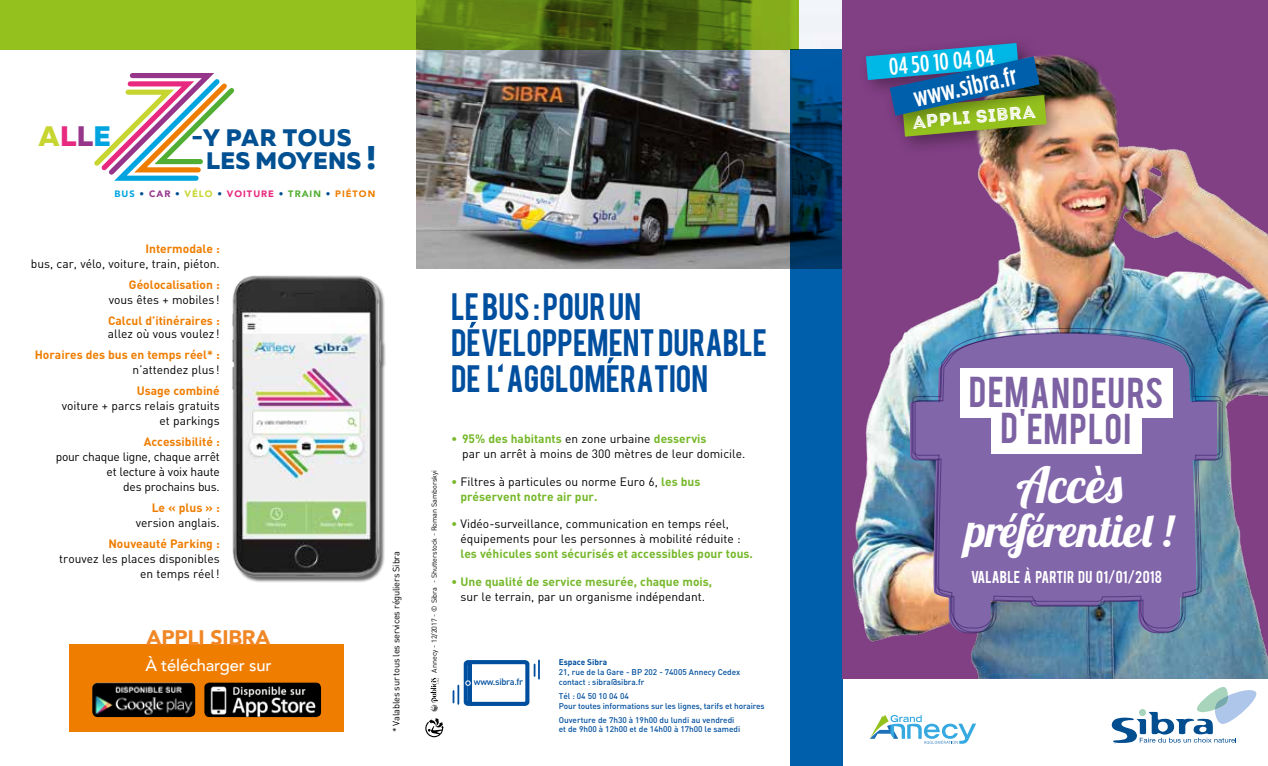
<style>
.page{position:relative;width:1268px;height:766px;background:#fff}
.page>*{position:absolute;margin:0;border:0;box-sizing:border-box;transform-origin:0 0}
.t1{font:51.3px "DIN";color:#004f9f}
.t2{font:49.5px "Lobster 1.4";letter-spacing:-.005em;color:#fff}
.t3{font:45px "Lobster 1.4";letter-spacing:-.005em;color:#fff}
.t4{font:33.9px/35.8px "Bebas";letter-spacing:.035em;color:#7d62a3;text-align:center}
.t5{font:30px/36px "Bebas";color:#004f9f}
.t6{font:800 28.2px "Muller";color:#c7d530}
.t7{font:500 27px "Gotham Condensed";color:#fff}
.t8{font:500 24px "Gotham Condensed";color:#fff}
.t9{font:800 23.85px/23.1px "Muller";letter-spacing:.01em;color:#005092}
.t10{font:900 21px "Avenir";letter-spacing:-.01em;color:#f18625}
.t11{font:18px "Intro Inline";color:#fff}
.t12{font:500 16.5px "Avenir";letter-spacing:-.01em;color:#fff}
.t13{font:13.5px "Bebas";letter-spacing:.015em;color:#fff}
.t14{font:12px/15px "DIN";color:#000}
.t15{font:700 12px "DIN";color:#ef7d00}
.t16{font:12px/15px "DIN";letter-spacing:-.02em;color:#000;text-align:right}
.t17{font:700 12px "DIN";color:#76b82a}
.t18{font:9.3px "DIN";letter-spacing:-.03em;color:#000}
.t19{font:900 9.3px "Avenir";letter-spacing:.11em;color:#e72a7f}
.t20{font:500 9.15px "DIN";letter-spacing:-.035em;color:#004f9f}
.t21{font:500 8.25px/9.8px "DIN";color:#004f9f}
.t22{font:700 8.25px "DIN";color:#004f9f}
.t23{font:7.2px "DIN";letter-spacing:-.01em;color:#000}
.s1{color:#e72a7f}
.s2{color:#96368b}
.s3{color:#00a5df}
.s4{font-size:32.85px}
.s5{color:#005092}
.s6{color:#c7d530}
.s7{color:#52ae32}
.s8{color:#ef7d00}
.s9{color:#76b82a}
.s10{font-weight:700;color:#76b82a}
</style>
<div class="page">
<img style="left:417px;top:0;width:425px;height:268px">
<svg style="left:790px;top:49px;width:52px;height:716px;background:#005395"></svg>
<svg style="left:452px;top:659px;width:87px;height:47px"></svg>
<svg style="left:425px;top:718px;width:19px;height:19px"></svg>
<svg style="left:430px;top:677px;width:9px;height:34px"></svg>
<svg style="left:469px;top:322px;width:7px;height:5px"></svg>
<img style="left:842px;top:0;width:425px;height:678px">
<svg style="left:1111px;top:687px;width:144px;height:56px"></svg>
<svg style="left:870px;top:714px;width:105px;height:29px"></svg>
<svg style="left:912px;top:328px;width:308px;height:300px;background:#7a6fa7"></svg>
<div style="left:959px;top:367px;width:212px;height:50px;background:#fff"></div>
<div style="left:990px;top:407px;width:151px;height:46px;background:#fff"></div>
<div style="left:895px;top:87px;width:170px;height:69px;background:#000;opacity:.34"></div>
<div style="left:857px;top:35px;width:180px;height:64px;background:#813f84"></div>
<svg style="left:94px;top:73px;width:141px;height:108px"></svg>
<div style="left:69px;top:644px;width:275px;height:87px;background:#ef7d00"></div>
<img style="left:204px;top:682px;width:117px;height:34px">
<img style="left:92px;top:682px;width:103px;height:34px">
<svg style="left:0;top:0;width:798px;height:49px;background:#779c19"></svg>
<svg style="left:607px;top:357px;width:7px;height:6px"></svg>
<div style="left:882px;top:49px;width:176px;height:86px;background:#000;opacity:.34"></div>
<svg style="left:865px;top:43px;width:181px;height:94px;background:#447a80"></svg>
<img style="left:232px;top:275px;width:154px;height:307px">
<h3 class="t6" style="left:39px;top:118px;width:74px">A<span class="s1">L</span><span class="s2">L</span><span class="s3">E</span></h3>
<h3 class="t9" style="left:206px;top:126px;width:171px;text-indent:-15px">-Y PAR TOUS<br>LES MOYENS <span class="s4">!</span></h3>
<p class="t19" style="left:115px;top:186px;width:262px"><span class="s3">BUS</span> <span class="s5">•</span> <span class="s2">CAR</span> <span class="s5">•</span> <span class="s6">VÉLO</span> <span class="s5">•</span> VOITURE <span class="s5">•</span> <span class="s7">TRAIN</span> <span class="s5">•</span> <span class="s8">PIÉTON</span></p>
<p class="t15" style="left:145px;top:240px;width:76px">Intermodale :</p>
<p class="t14" style="left:31px;top:255px;width:190px">bus, car, vélo, voiture, train, piéton.</p>
<p class="t15" style="left:129px;top:276px;width:92px">Géolocalisation :</p>
<p class="t14" style="left:109px;top:291px;width:112px">vous êtes + mobiles !</p>
<p class="t15" style="left:108px;top:312px;width:113px">Calcul d’itinéraires :</p>
<p class="t14" style="left:108px;top:326px;width:113px">allez où vous voulez !</p>
<p class="t15" style="left:35px;top:347px;width:186px">Horaires des bus en temps réel* :</p>
<p class="t14" style="left:133px;top:362px;width:89px">n’attendez plus !</p>
<p class="t15" style="left:137px;top:383px;width:84px">Usage combiné</p>
<p class="t14" style="left:62px;top:398px;width:159px;text-align:right">voiture + parcs relais gratuits et parkings</p>
<p class="t15" style="left:144px;top:434px;width:77px">Accessibilité :</p>
<p class="t16" style="left:56px;top:449px;width:165px">pour chaque ligne, chaque arrêt et lecture à voix haute<br>des prochains bus.</p>
<p class="t15" style="left:152px;top:500px;width:70px">Le « plus » :</p>
<p class="t14" style="left:136px;top:515px;width:85px">version anglais.</p>
<p class="t15" style="left:108px;top:536px;width:113px">Nouveauté Parking :</p>
<p class="t14" style="left:59px;top:551px;width:162px;text-align:right">trouvez les places disponibles en temps réel!</p>
<h3 class="t10" style="left:146px;top:619px;width:126px">APPLI SIBRA</h3>
<h3 class="t12" style="left:145px;top:650px;width:128px">À télécharger sur</h3>
<p class="t18" style="left:390px;top:731px;width:182px;rotate:-90deg">* Valables sur tous les services réguliers Sibra</p>
<h3 class="t5" style="left:451px;top:286px;width:317px">LE BUS : POUR UN<br>DEVELOPPEMENT DURABLE<br>DE L AGGLOMERATION</h3>
<h1 class="t1" style="left:493px;top:353px;width:15px">‘</h1>
<p class="t23" style="left:429px;top:672px;width:204px;rotate:-90deg">Annecy - 12/2017 - © Sibra - Shutterstock - Roman Samborskyi</p>
<p class="t14" style="left:462px;top:430px;width:285px;text-indent:-11px"><span class="s9">•</span> <span class="s10">95% des habitants</span> en zone urbaine <span class="s10">desservis<br></span>par un arrêt à moins de 300 mètres de leur domicile.</p>
<p class="t14" style="left:460px;top:473px;width:241px;text-indent:-9px"><span class="s9">•</span> Filtres à particules ou norme Euro 6, <span class="s10">les bus préservent notre air pur.</span></p>
<p class="t14" style="left:460px;top:516px;width:282px;text-indent:-9px"><span class="s9">•</span> Vidéo-surveillance, communication en temps réel, équipements pour les personnes à mobilité réduite :</p>
<p class="t17" style="left:460px;top:546px;width:294px">les véhicules sont sécurisés et accessibles pour tous.</p>
<p class="t14" style="left:451px;top:574px;width:262px;text-align:center"><span class="s9">•</span> <span class="s10">Une qualité de service mesurée, chaque mois, </span>sur le terrain, par un organisme indépendant.</p>
<p class="t20" style="left:474px;top:675px;width:51px">www.sibra.fr</p>
<p class="t22" style="left:558px;top:656px;width:50px">Espace Sibra</p>
<p class="t21" style="left:558px;top:666px;width:183px">21, rue de la Gare - BP 202 - 74005 Annecy Cedex contact : sibra@sibra.fr</p>
<p class="t21" style="left:558px;top:690px;width:207px">Tél : 04 50 10 04 04<br>Pour toutes informations sur les lignes, tarifs et horaires</p>
<p class="t21" style="left:558px;top:714px;width:183px">Ouverture de 7h30 à 19h00 du lundi au vendredi et de 9h00 à 12h00 et de 14h00 à 17h00 le samedi</p>
<h3 class="t8" style="left:887px;top:53px;width:107px;rotate:-5deg">04 50 10 04 04</h3>
<h3 class="t7" style="left:910px;top:82px;width:106px;rotate:-12deg">www.sibra.fr</h3>
<h3 class="t11" style="left:911px;top:111px;width:125px;rotate:-5deg">APPLI SIBRA</h3>
<h3 class="t4" style="left:968px;top:372px;width:196px">DEMANDEURS<br>D'EMPLOI</h3>
<h2 class="t2" style="left:1016px;top:453px;width:108px">Accès</h2>
<h3 class="t3" style="left:965px;top:501px;width:210px">préférentiel !</h3>
<p class="t13" style="left:970px;top:567px;width:192px">VALABLE A PARTIR DU 01/01/2018</p>
</div>
